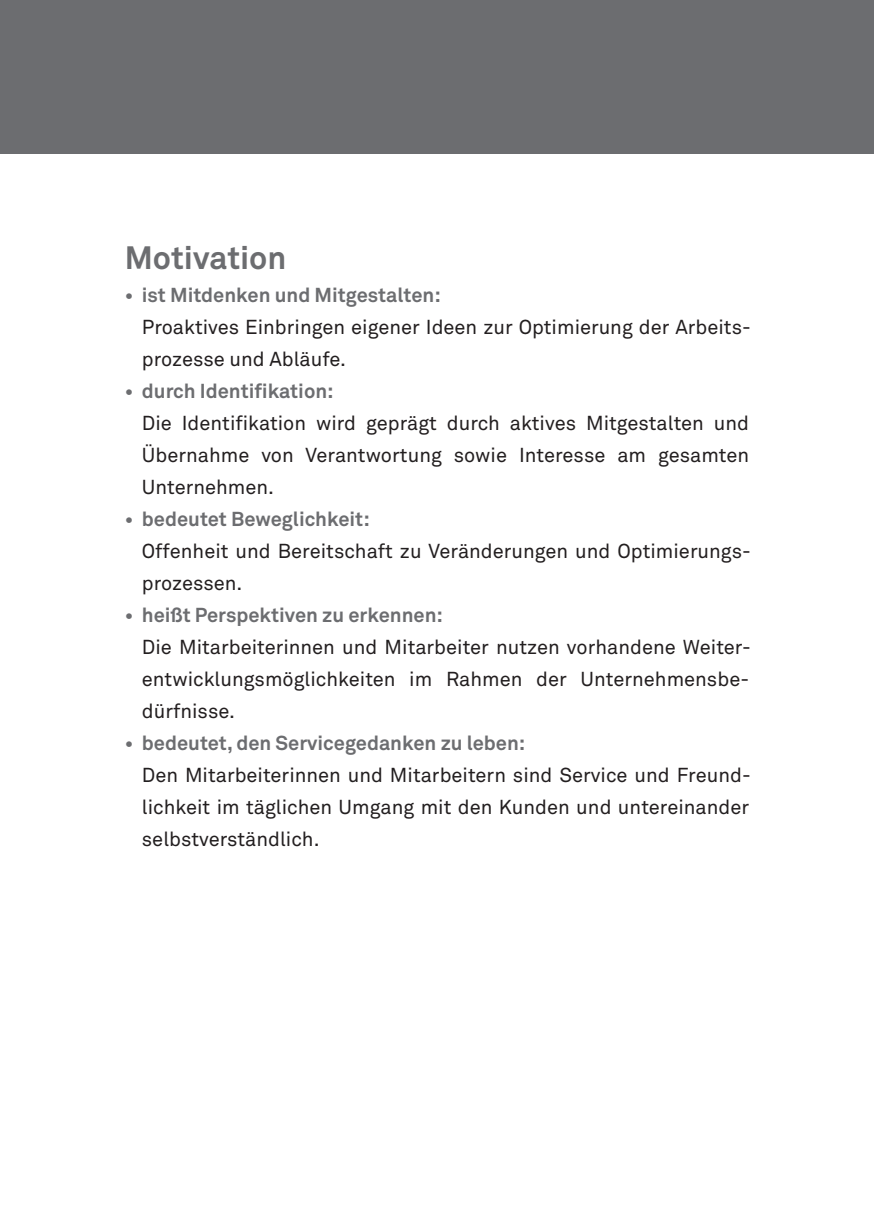
<style>
.page{position:relative;width:874px;height:1225px;background:#fff}
.page>*{position:absolute;margin:0;border:0;box-sizing:border-box;transform-origin:0 0}
.t1{font:700 32px "Akkurat";color:#6c6d70}
.t2{font:20px/32px "Akkurat";color:#231f20;text-align:justify}
.t3{font:700 20px "Akkurat";color:#6c6d70}
</style>
<div class="page">
<div style="left:0;top:0;width:873px;height:153px;background:#6c6d70"></div>
<p class="t1" style="left:125px;top:238px;width:163px">Motivation</p>
<p class="t3" style="left:125px;top:282px;width:317px">• ist Mitdenken und Mitgestalten:</p>
<p class="t2" style="left:142px;top:310px;width:610px">Proaktives Einbringen eigener Ideen zur Optimierung der Arbeits&shy;prozesse und Abläufe.</p>
<p class="t3" style="left:125px;top:378px;width:210px">• durch Identifikation:</p>
<p class="t2" style="left:142px;top:406px;width:608px">Die Identifikation wird geprägt durch aktives Mitgestalten und Übernahme von Verantwortung sowie Interesse am gesamten Unternehmen.</p>
<p class="t3" style="left:125px;top:506px;width:246px">• bedeutet Beweglichkeit:</p>
<p class="t2" style="left:142px;top:534px;width:610px">Offenheit und Bereitschaft zu Veränderungen und Optimierungs&shy;prozessen.</p>
<p class="t3" style="left:125px;top:602px;width:319px">• heißt Perspektiven zu erkennen:</p>
<p class="t2" style="left:142px;top:630px;width:610px">Die Mitarbeiterinnen und Mitarbeiter nutzen vorhandene Weiter&shy;entwicklungsmöglichkeiten im Rahmen der Unternehmensbe&shy;dürfnisse.</p>
<p class="t3" style="left:125px;top:730px;width:402px">• bedeutet, den Servicegedanken zu leben:</p>
<p class="t2" style="left:142px;top:758px;width:610px">Den Mitarbeiterinnen und Mitarbeitern sind Service und Freund&shy;lichkeit im täglichen Umgang mit den Kunden und untereinander selbstverständlich.</p>
</div>
